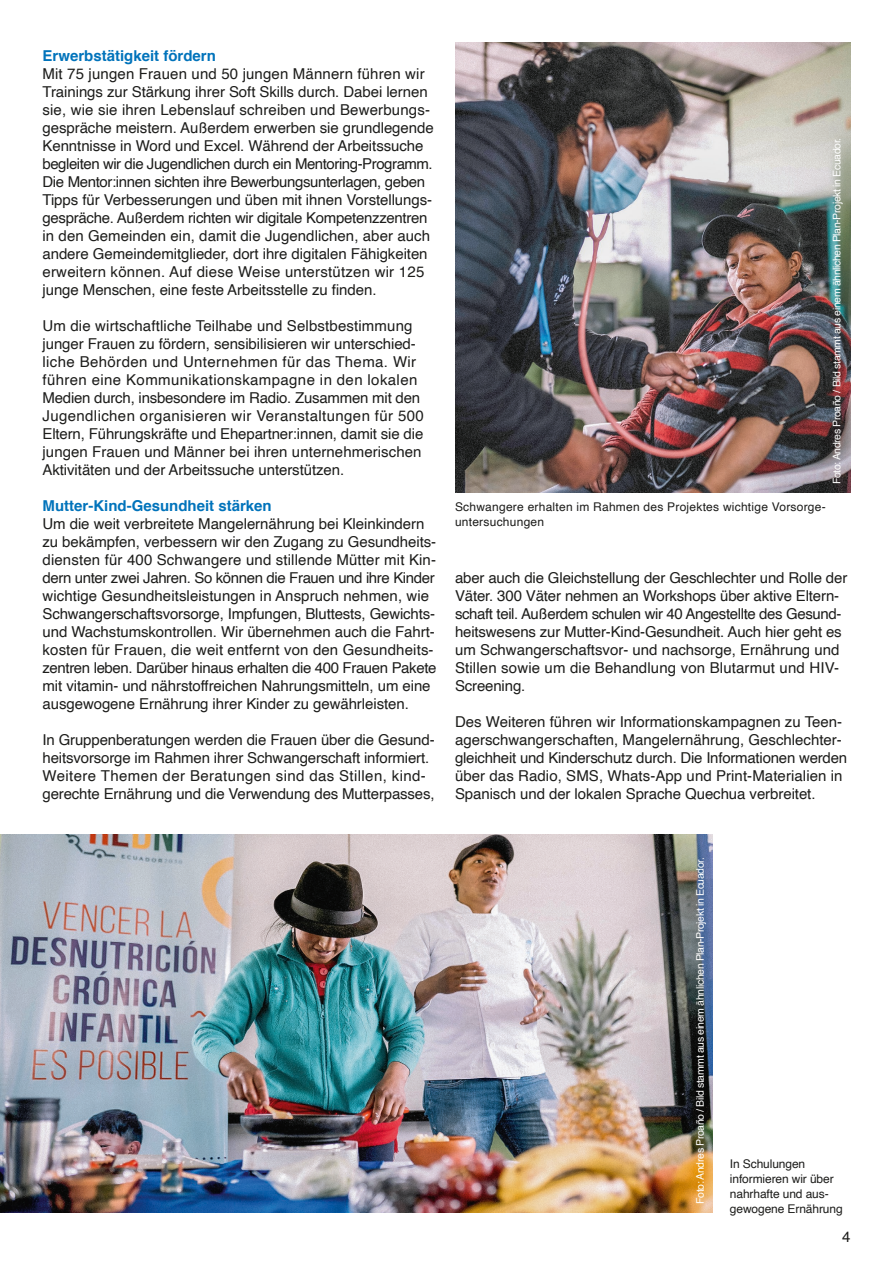
<style>
.page{position:relative;width:893px;height:1263px;background:#fff}
.page>*{position:absolute;margin:0;border:0;box-sizing:border-box;transform-origin:0 0}
.t1{font:15px/18px "Helvetica";letter-spacing:-.005em;color:#1d1d1b}
.t2{font:700 15px "Helvetica";color:#0073bb}
.t3{font:12px/15px "Helvetica";letter-spacing:.02em;color:#1d1d1b}
.t4{font:12px/15px "Helvetica";letter-spacing:-.01em;color:#1d1d1b}
.t5{font:10.5px "Helvetica";letter-spacing:-.035em;color:#fff}
</style>
<div class="page">
<img style="left:455px;top:43px;width:395px;height:450px">
<img style="left:0;top:835px;width:713px;height:378px">
<p class="t2" style="left:43px;top:43px;width:175px">Erwerbstätigkeit fördern</p>
<p class="t1" style="left:43px;top:65px;width:393px">Mit 75 jungen Frauen und 50 jungen Männern führen wir Trainings zur Stärkung ihrer Soft Skills durch. Dabei lernen sie, wie sie ihren Lebenslauf schreiben und Bewerbungs&shy;gespräche meistern. Außerdem erwerben sie grundlegende Kenntnisse in Word und Excel. Während der Arbeitssuche begleiten wir die Jugendlichen durch ein Mentoring-Programm.<br>Die Mentor:innen sichten ihre Bewerbungsunterlagen, geben Tipps für Verbesserungen und üben mit ihnen Vorstellungs&shy;gespräche. Außerdem richten wir digitale Kompetenzzentren in den Gemeinden ein, damit die Jugendlichen, aber auch andere Gemeindemitglieder, dort ihre digitalen Fähigkeiten erweitern können. Auf diese Weise unterstützen wir 125 junge Menschen, eine feste Arbeitsstelle zu finden.</p>
<p class="t1" style="left:43px;top:317px;width:383px">Um die wirtschaftliche Teilhabe und Selbstbestimmung junger Frauen zu fördern, sensibilisieren wir unterschied&shy;liche Behörden und Unternehmen für das Thema. Wir führen eine Kommunikationskampagne in den lokalen Medien durch, insbesondere im Radio. Zusammen mit den Jugendlichen organisieren wir Veranstaltungen für 500<br>Eltern, Führungskräfte und Ehepartner:innen, damit sie die jungen Frauen und Männer bei ihren unternehmerischen Aktivitäten und der Arbeitssuche unterstützen.</p>
<p class="t2" style="left:43px;top:493px;width:231px">Mutter-Kind-Gesundheit stärken</p>
<p class="t1" style="left:43px;top:515px;width:395px">Um die weit verbreitete Mangelernährung bei Kleinkindern zu bekämpfen, verbessern wir den Zugang zu Gesundheits&shy;diensten für 400 Schwangere und stillende Mütter mit Kin&shy;dern unter zwei Jahren. So können die Frauen und ihre Kinder wichtige Gesundheitsleistungen in Anspruch nehmen, wie Schwangerschaftsvorsorge, Impfungen, Bluttests, Gewichts&shy;und Wachstumskontrollen. Wir übernehmen auch die Fahrt&shy;kosten für Frauen, die weit entfernt von den Gesundheits&shy;zentren leben. Darüber hinaus erhalten die 400 Frauen Pakete mit vitamin- und nährstoffreichen Nahrungsmitteln, um eine ausgewogene Ernährung ihrer Kinder zu gewährleisten.</p>
<p class="t1" style="left:43px;top:731px;width:394px">In Gruppenberatungen werden die Frauen über die Gesund&shy;heitsvorsorge im Rahmen ihrer Schwangerschaft informiert.<br>Weitere Themen der Beratungen sind das Stillen, kind&shy;gerechte Ernährung und die Verwendung des Mutterpasses,</p>
<p class="t5" style="left:829px;top:484px;width:348px;rotate:-90deg">Foto: Andres Proaño / Bild stammt aus einem ähnlichen Plan-Projekt in Ecuador.</p>
<p class="t3" style="left:455px;top:499px;width:372px">Schwangere erhalten im Rahmen des Projektes wichtige Vorsorge&shy;untersuchungen</p>
<p class="t1" style="left:455px;top:569px;width:394px">aber auch die Gleichstellung der Geschlechter und Rolle der Väter. 300 Väter nehmen an Workshops über aktive Eltern&shy;schaft teil. Außerdem schulen wir 40 Angestellte des Gesund&shy;heitswesens zur Mutter-Kind-Gesundheit. Auch hier geht es um Schwangerschaftsvor- und nachsorge, Ernährung und Stillen sowie um die Behandlung von Blutarmut und HIV-Screening.</p>
<p class="t1" style="left:455px;top:713px;width:394px">Des Weiteren führen wir Informationskampagnen zu Teen&shy;agerschwangerschaften, Mangelernährung, Geschlechter&shy;gleichheit und Kinderschutz durch. Die Informationen werden über das Radio, SMS, Whats-App und Print-Materialien in Spanisch und der lokalen Sprache Quechua verbreitet.</p>
<p class="t5" style="left:692px;top:1204px;width:348px;rotate:-90deg">Foto: Andres Proaño / Bild stammt aus einem ähnlichen Plan-Projekt in Ecuador.</p>
<p class="t4" style="left:730px;top:1156px;width:114px">In Schulungen informieren wir über nahrhafte und aus&shy;gewogene Ernährung</p>
<p class="t1" style="left:842px;top:1228px;width:10px">4</p>
</div>
